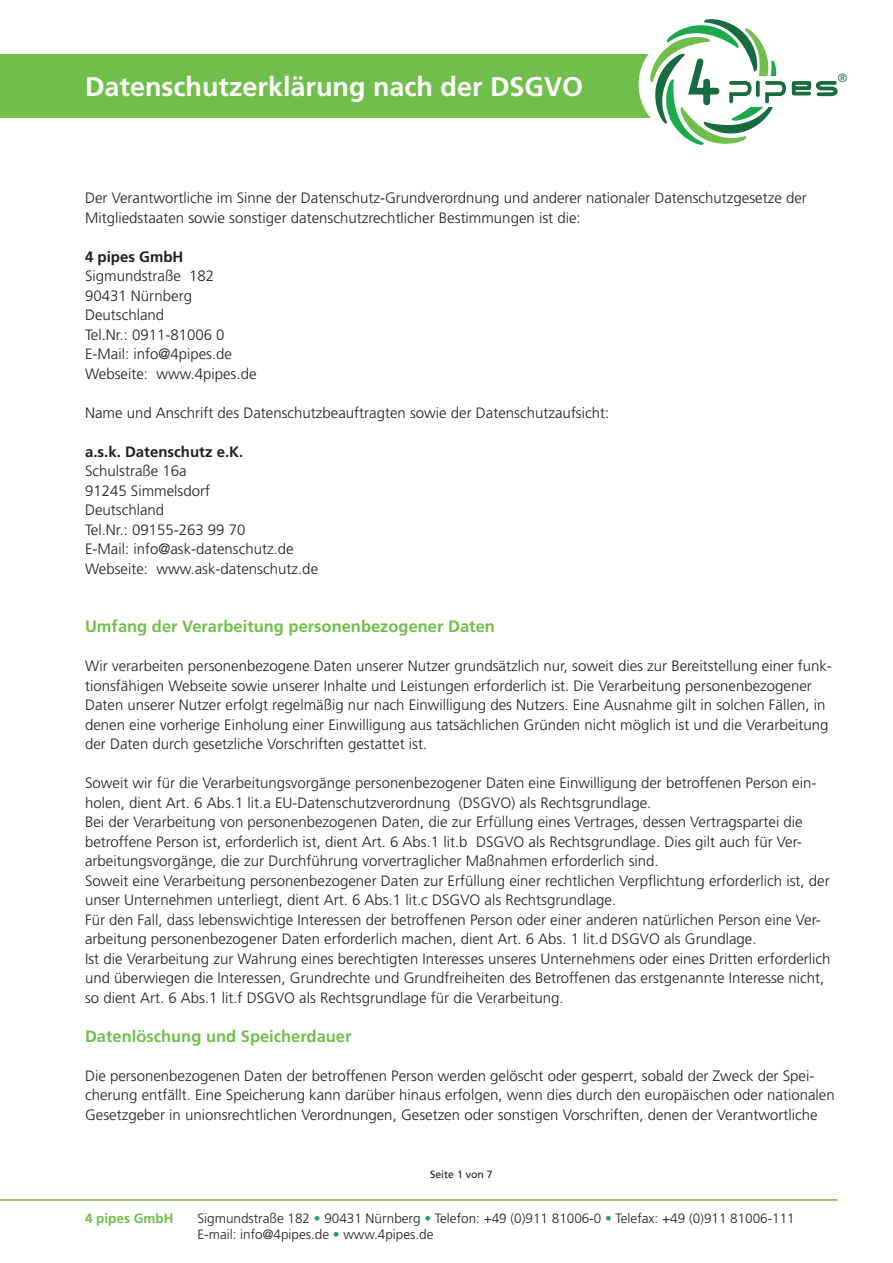
<style>
.page{position:relative;width:893px;height:1263px;background:#fff}
.page>*{position:absolute;margin:0;border:0;box-sizing:border-box;transform-origin:0 0}
.t1{font:700 27px "Frutiger";color:#fff}
.t2{font:700 16.5px "Frutiger";color:#70bf4c}
.t3{font:300 15px/19.5px "Frutiger";color:#231f20}
.t4{font:700 15px "Frutiger";color:#231f20}
.t5{font:300 13.5px/16.5px "Frutiger";color:#231f20}
.t6{font:700 13.5px "Frutiger";color:#70bf4c}
.t7{font:300 12px "Frutiger";color:#176b3e}
.t8{font:10.5px "Frutiger";color:#231f20}
.s1{color:#1aa94d}
</style>
<div class="page">
<div style="left:0;top:54px;width:656px;height:64px;background:#70bf4c"></div>
<div style="left:639px;top:33px;width:103px;height:103px;background:#fff;border-radius:50%"></div>
<svg style="left:650px;top:19px;width:188px;height:126px"></svg>
<hr style="left:0;top:1199px;width:838px;height:2px;background:#70bf4c">
<h1 class="t1" style="left:85px;top:71px;width:500px">Datenschutzerklärung nach der DSGVO</h1>
<p class="t7" style="left:838px;top:71px;width:11px">®</p>
<p class="t3" style="left:85px;top:188px;width:723px">Der Verantwortliche im Sinne der Datenschutz-Grundverordnung und anderer nationaler Datenschutzgesetze der<br>Mitgliedstaaten sowie sonstiger datenschutzrechtlicher Bestimmungen ist die:</p>
<p class="t4" style="left:85px;top:248px;width:100px">4 pipes GmbH</p>
<p class="t3" style="left:85px;top:266px;width:173px">Sigmundstraße 182<br>90431 Nürnberg<br>Deutschland<br>Tel.Nr.: 0911-81006 0<br>E-Mail: info@4pipes.de<br>Webseite: www.4pipes.de</p>
<p class="t3" style="left:85px;top:403px;width:526px">Name und Anschrift des Datenschutzbeauftragten sowie der Datenschutzaufsicht:</p>
<p class="t4" style="left:85px;top:443px;width:160px">a.s.k. Datenschutz e.K.</p>
<p class="t3" style="left:85px;top:461px;width:235px">Schulstraße 16a<br>91245 Simmelsdorf<br>Deutschland<br>Tel.Nr.: 09155-263 99 70<br>E-Mail: info@ask-datenschutz.de<br>Webseite: www.ask-datenschutz.de</p>
<p class="t2" style="left:85px;top:617px;width:411px">Umfang der Verarbeitung personenbezogener Daten</p>
<p class="t3" style="left:85px;top:656px;width:748px">Wir verarbeiten personenbezogene Daten unserer Nutzer grundsätzlich nur, soweit dies zur Bereitstellung einer funk&shy;tionsfähigen Webseite sowie unserer Inhalte und Leistungen erforderlich ist. Die Verarbeitung personenbezogener Daten unserer Nutzer erfolgt regelmäßig nur nach Einwilligung des Nutzers. Eine Ausnahme gilt in solchen Fällen, in denen eine vorherige Einholung einer Einwilligung aus tatsächlichen Gründen nicht möglich ist und die Verarbeitung der Daten durch gesetzliche Vorschriften gestattet ist.</p>
<p class="t3" style="left:85px;top:773px;width:747px">Soweit wir für die Verarbeitungsvorgänge personenbezogener Daten eine Einwilligung der betroffenen Person ein&shy;holen, dient Art. 6 Abs.1 lit.a EU-Datenschutzverordnung (DSGVO) als Rechtsgrundlage.<br>Bei der Verarbeitung von personenbezogenen Daten, die zur Erfüllung eines Vertrages, dessen Vertragspartei die betroffene Person ist, erforderlich ist, dient Art. 6 Abs.1 lit.b DSGVO als Rechtsgrundlage. Dies gilt auch für Ver&shy;arbeitungsvorgänge, die zur Durchführung vorvertraglicher Maßnahmen erforderlich sind.<br>Soweit eine Verarbeitung personenbezogener Daten zur Erfüllung einer rechtlichen Verpflichtung erforderlich ist, der unser Unternehmen unterliegt, dient Art. 6 Abs.1 lit.c DSGVO als Rechtsgrundlage.<br>Für den Fall, dass lebenswichtige Interessen der betroffenen Person oder einer anderen natürlichen Person eine Ver&shy;arbeitung personenbezogener Daten erforderlich machen, dient Art. 6 Abs. 1 lit.d DSGVO als Grundlage.<br>Ist die Verarbeitung zur Wahrung eines berechtigten Interesses unseres Unternehmens oder eines Dritten erforderlich und überwiegen die Interessen, Grundrechte und Grundfreiheiten des Betroffenen das erstgenannte Interesse nicht, so dient Art. 6 Abs.1 lit.f DSGVO als Rechtsgrundlage für die Verarbeitung.</p>
<p class="t2" style="left:85px;top:1026px;width:268px">Datenlöschung und Speicherdauer</p>
<p class="t3" style="left:85px;top:1066px;width:751px">Die personenbezogenen Daten der betroffenen Person werden gelöscht oder gesperrt, sobald der Zweck der Spei&shy;cherung entfällt. Eine Speicherung kann darüber hinaus erfolgen, wenn dies durch den europäischen oder nationalen<br>Gesetzgeber in unionsrechtlichen Verordnungen, Gesetzen oder sonstigen Vorschriften, denen der Verantwortliche</p>
<p class="t8" style="left:430px;top:1168px;width:64px">Seite 1 von 7</p>
<p class="t6" style="left:85px;top:1210px;width:90px">4 pipes GmbH</p>
<p class="t5" style="left:198px;top:1209px;width:599px">Sigmundstraße 182 <span class="s1">•</span> 90431 Nürnberg <span class="s1">•</span> Telefon: +49 (0)911 81006-0 <span class="s1">•</span> Telefax: +49 (0)911 81006-111<br>E-mail: info@4pipes.de <span class="s1">•</span> www.4pipes.de</p>
</div>
